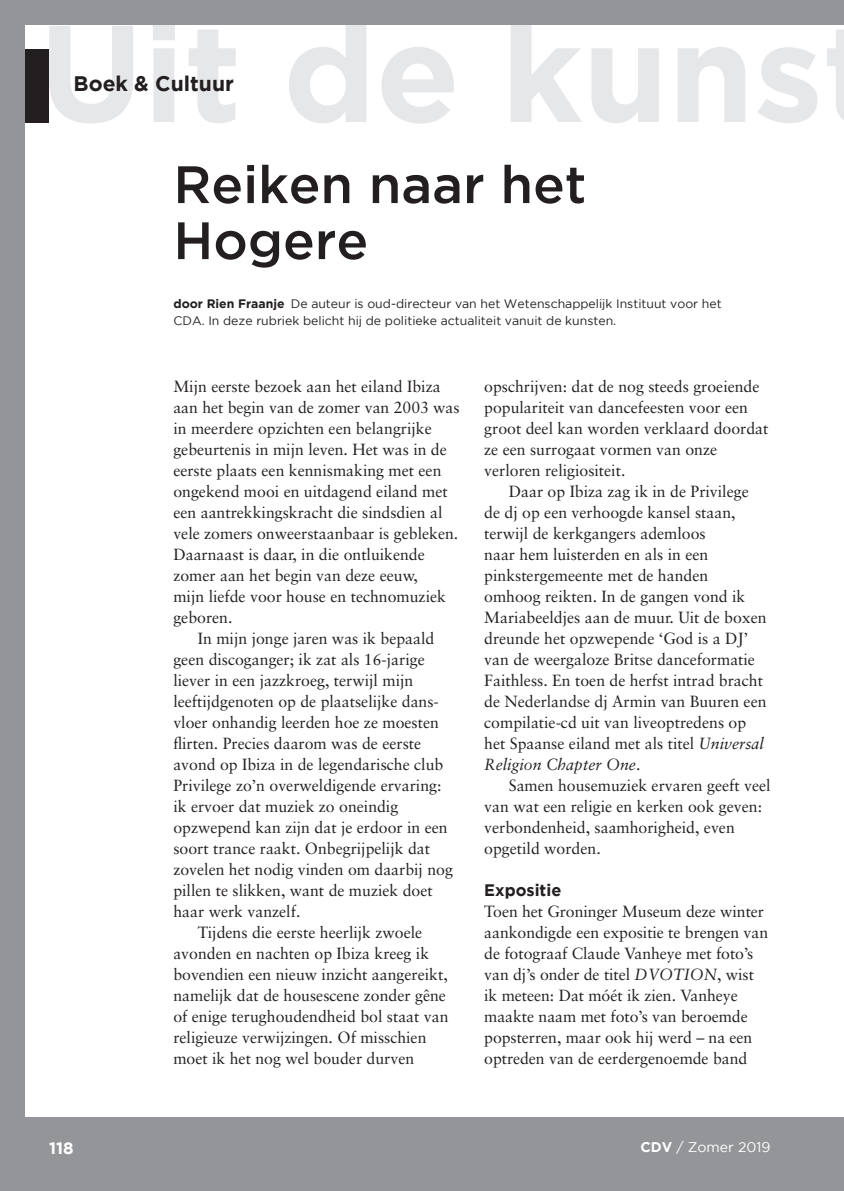
<style>
.page{position:relative;width:844px;height:1191px;background:#fff}
.page>*{position:absolute;margin:0;border:0;box-sizing:border-box;transform-origin:0 0}
.t1{font:700 137.38px "Gotham";color:#e6e7e9}
.t2{font:500 52.5px/56px "Gotham";color:#231f20}
.t3{font:700 21px "Gotham";color:#231f20}
.t4{font:700 16.62px "Gotham";color:#231f20}
.t5{font:700 16.62px "Gotham";color:#fff}
.t6{font:16.1px/21px "Sabon LT";color:#231f20}
.t7{font:14px "Gotham";color:#fff}
.t8{font:12.25px/16.6px "Gotham";color:#231f20}
.s1{font-weight:700}
.s2{font-style:italic}
</style>
<div class="page">
<div style="left:0;top:49px;width:49px;height:73px;background:#231f20"></div>
<div style="left:0;top:1117px;width:843px;height:74px;background:#939598"></div>
<div style="left:0;top:0;width:843px;height:24px;background:#939598"></div>
<div style="left:0;top:0;width:24px;height:1191px;background:#939598"></div>
<h1 class="t1" style="left:39px;top:-6px;width:785px">Uit de kuns</h1>
<h3 class="t3" style="left:73px;top:71px;width:162px">Boek &amp; Cultuur</h3>
<h2 class="t2" style="left:173px;top:155px;width:414px">Reiken naar het<br>Hogere</h2>
<p class="t8" style="left:173px;top:295px;width:549px"><span class="s1">door Rien Fraanje</span> De auteur is oud-directeur van het Wetenschappelijk Instituut voor het<br>CDA. In deze rubriek belicht hij de politieke actualiteit vanuit de kunsten.</p>
<p class="t6" style="left:173px;top:376px;width:269px">Mijn eerste bezoek aan het eiland Ibiza</p>
<p class="t6" style="left:173px;top:397px;width:288px">aan het begin van de zomer van 2003 was</p>
<p class="t6" style="left:173px;top:418px;width:260px">in meerdere opzichten een belangrijke</p>
<p class="t6" style="left:173px;top:439px;width:275px">gebeurtenis in mijn leven. Het was in de</p>
<p class="t6" style="left:173px;top:460px;width:269px">eerste plaats een kennismaking met een</p>
<p class="t6" style="left:173px;top:481px;width:276px">ongekend mooi en uitdagend eiland met</p>
<p class="t6" style="left:173px;top:502px;width:270px">een aantrekkingskracht die sindsdien al</p>
<p class="t6" style="left:173px;top:523px;width:286px">vele zomers onweerstaanbaar is gebleken.</p>
<p class="t6" style="left:173px;top:544px;width:253px">Daarnaast is daar, in die ontluikende</p>
<p class="t6" style="left:173px;top:565px;width:246px">zomer aan het begin van deze eeuw,</p>
<p class="t6" style="left:173px;top:586px;width:274px">mijn liefde voor house en technomuziek</p>
<p class="t6" style="left:173px;top:607px;width:61px">geboren.</p>
<p class="t6" style="left:198px;top:628px;width:238px">In mijn jonge jaren was ik bepaald</p>
<p class="t6" style="left:173px;top:649px;width:253px">geen discoganger; ik zat als 16-jarige</p>
<p class="t6" style="left:173px;top:670px;width:241px">liever in een jazzkroeg, terwijl mijn</p>
<p class="t6" style="left:173px;top:691px;width:266px">leeftijdgenoten op de plaatselijke dans-</p>
<p class="t6" style="left:173px;top:712px;width:267px">vloer onhandig leerden hoe ze moesten</p>
<p class="t6" style="left:173px;top:733px;width:249px">flirten. Precies daarom was de eerste</p>
<p class="t6" style="left:173px;top:754px;width:271px">avond op Ibiza in de legendarische club</p>
<p class="t6" style="left:173px;top:775px;width:269px">Privilege zo’n overweldigende ervaring:</p>
<p class="t6" style="left:173px;top:796px;width:226px">ik ervoer dat muziek zo oneindig</p>
<p class="t6" style="left:173px;top:817px;width:276px">opzwepend kan zijn dat je erdoor in een</p>
<p class="t6" style="left:173px;top:838px;width:258px">soort trance raakt. Onbegrijpelijk dat</p>
<p class="t6" style="left:173px;top:859px;width:281px">zovelen het nodig vinden om daarbij nog</p>
<p class="t6" style="left:173px;top:880px;width:261px">pillen te slikken, want de muziek doet</p>
<p class="t6" style="left:173px;top:901px;width:128px">haar werk vanzelf.</p>
<p class="t6" style="left:198px;top:922px;width:226px">Tijdens die eerste heerlijk zwoele</p>
<p class="t6" style="left:173px;top:943px;width:257px">avonden en nachten op Ibiza kreeg ik</p>
<p class="t6" style="left:173px;top:964px;width:276px">bovendien een nieuw inzicht aangereikt,</p>
<p class="t6" style="left:173px;top:985px;width:274px">namelijk dat de housescene zonder gêne</p>
<p class="t6" style="left:173px;top:1006px;width:277px">of enige terughoudendheid bol staat van</p>
<p class="t6" style="left:173px;top:1027px;width:254px">religieuze verwijzingen. Of misschien</p>
<p class="t6" style="left:173px;top:1048px;width:242px">moet ik het nog wel bouder durven</p>
<p class="t6" style="left:484px;top:376px;width:285px">opschrijven: dat de nog steeds groeiende populariteit van dancefeesten voor een groot deel kan worden verklaard doordat ze een surrogaat vormen van onze verloren religiositeit.</p>
<p class="t6" style="left:484px;top:481px;width:284px;text-indent:24px">Daar op Ibiza zag ik in de Privilege de dj op een verhoogde kansel staan, terwijl de kerkgangers ademloos<br>naar hem luisterden en als in een pinkstergemeente met de handen omhoog reikten. In de gangen vond ik Mariabeeldjes aan de muur. Uit de boxen dreunde het opzwepende ‘God is a DJ’ van de weergaloze Britse danceformatie Faithless. En toen de herfst intrad bracht de Nederlandse dj Armin van Buuren een compilatie-cd uit van liveoptredens op het Spaanse eiland met als titel <span class="s2">Universal Religion Chapter One</span>.</p>
<p class="t6" style="left:484px;top:774px;width:288px;text-indent:24px">Samen housemuziek ervaren geeft veel van wat een religie en kerken ook geven: verbondenheid, saamhorigheid, even opgetild worden.</p>
<p class="t4" style="left:484px;top:881px;width:79px">Expositie</p>
<p class="t6" style="left:484px;top:901px;width:285px">Toen het Groninger Museum deze winter aankondigde een expositie te brengen van de fotograaf Claude Vanheye met foto’s van dj’s onder de titel <span class="s2">DVOTION</span>, wist ik meteen: Dat móét ik zien. Vanheye maakte naam met foto’s van beroemde popsterren, maar ook hij werd – na een optreden van de eerdergenoemde band</p>
<p class="t5" style="left:49px;top:1138px;width:26px">118</p>
<p class="t7" style="left:640px;top:1138px;width:131px"><span class="s1">CDV</span> / Zomer 2019</p>
</div>
